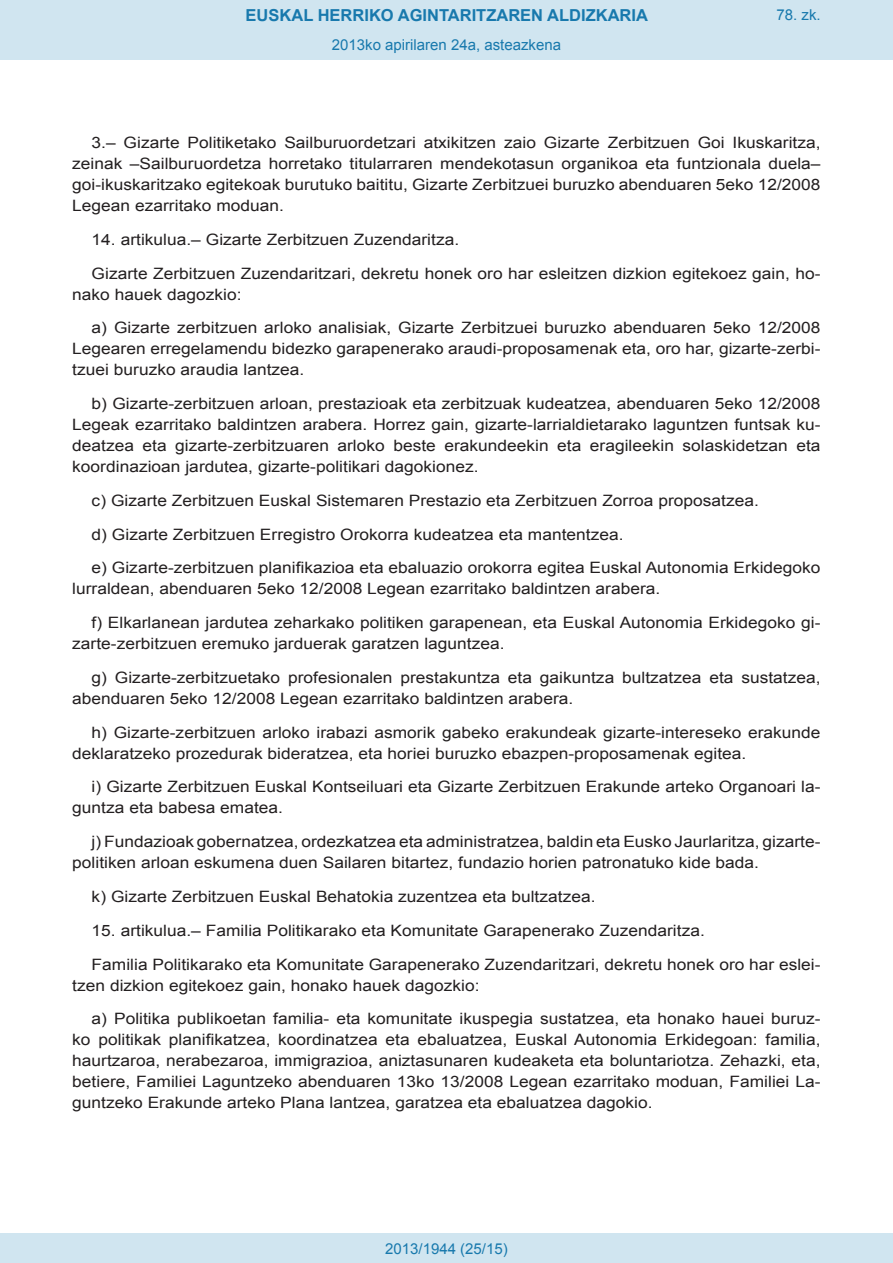
<style>
.page{position:relative;width:893px;height:1263px;background:#fff}
.page>*{position:absolute;margin:0;border:0;box-sizing:border-box;transform-origin:0 0}
.t1{font:700 16.5px "Arial";color:#1879ad}
.BOPVDetalle{font:15.6px/21px "Arial";color:#231f20;scale:1.11 1}
.Paginacion_Centro{font:15px "Arial";color:#1879ad}
</style>
<div class="page">
<div style="left:0;top:0;width:893px;height:60px;background:#d0e5f0"></div>
<div style="left:0;top:1233px;width:893px;height:30px;background:#d0e5f0"></div>
<p class="t1" style="left:246px;top:4px;width:404px">EUSKAL HERRIKO AGINTARITZAREN ALDIZKARIA</p>
<p class="Paginacion_Centro" style="left:332px;top:35px;width:231px">2013ko apirilaren 24a, asteazkena</p>
<p class="Paginacion_Centro" style="left:776px;top:5px;width:46px">78. zk.</p>
<p class="BOPVDetalle" style="left:72px;top:132px;width:676px;text-align:justify;text-indent:19px">3.– Gizarte Politiketako Sailburuordetzari atxikitzen zaio Gizarte Zerbitzuen Goi Ikuskaritza, zeinak –Sailburuordetza horretako titularraren mendekotasun organikoa eta funtzionala duela– goi-ikuskaritzako egitekoak burutuko baititu, Gizarte Zerbitzuei buruzko abenduaren 5eko 12/2008<br>Legean ezarritako moduan.</p>
<p class="BOPVDetalle" style="left:92px;top:229px;width:333px">14. artikulua.– Gizarte Zerbitzuen Zuzendaritza.</p>
<p class="BOPVDetalle" style="left:72px;top:263px;width:676px;text-indent:19px">Gizarte Zerbitzuen Zuzendaritzari, dekretu honek oro har esleitzen dizkion egitekoez gain, ho&shy;nako hauek dagozkio:</p>
<p class="BOPVDetalle" style="left:72px;top:318px;width:676px;text-align:justify;text-indent:19px">a) Gizarte zerbitzuen arloko analisiak, Gizarte Zerbitzuei buruzko abenduaren 5eko 12/2008<br>Legearen erregelamendu bidezko garapenerako araudi-proposamenak eta, oro har, gizarte-zerbi&shy;tzuei buruzko araudia lantzea.</p>
<p class="BOPVDetalle" style="left:72px;top:393px;width:676px;text-align:justify;text-indent:19px">b) Gizarte-zerbitzuen arloan, prestazioak eta zerbitzuak kudeatzea, abenduaren 5eko 12/2008<br>Legeak ezarritako baldintzen arabera. Horrez gain, gizarte-larrialdietarako laguntzen funtsak ku&shy;deatzea eta gizarte-zerbitzuaren arloko beste erakundeekin eta eragileekin solaskidetzan eta koordinazioan jardutea, gizarte-politikari dagokionez.</p>
<p class="BOPVDetalle" style="left:92px;top:490px;width:603px">c) Gizarte Zerbitzuen Euskal Sistemaren Prestazio eta Zerbitzuen Zorroa proposatzea.</p>
<p class="BOPVDetalle" style="left:92px;top:524px;width:481px">d) Gizarte Zerbitzuen Erregistro Orokorra kudeatzea eta mantentzea.</p>
<p class="BOPVDetalle" style="left:72px;top:558px;width:676px;text-indent:19px">e) Gizarte-zerbitzuen planifikazioa eta ebaluazio orokorra egitea Euskal Autonomia Erkidegoko lurraldean, abenduaren 5eko 12/2008 Legean ezarritako baldintzen arabera.</p>
<p class="BOPVDetalle" style="left:72px;top:612px;width:676px;text-indent:19px">f) Elkarlanean jardutea zeharkako politiken garapenean, eta Euskal Autonomia Erkidegoko gi&shy;zarte-zerbitzuen eremuko jarduerak garatzen laguntzea.</p>
<p class="BOPVDetalle" style="left:72px;top:667px;width:676px;text-indent:19px">g) Gizarte-zerbitzuetako profesionalen prestakuntza eta gaikuntza bultzatzea eta sustatzea, abenduaren 5eko 12/2008 Legean ezarritako baldintzen arabera.</p>
<p class="BOPVDetalle" style="left:72px;top:722px;width:676px;text-indent:19px">h) Gizarte-zerbitzuen arloko irabazi asmorik gabeko erakundeak gizarte-intereseko erakunde deklaratzeko prozedurak bideratzea, eta horiei buruzko ebazpen-proposamenak egitea.</p>
<p class="BOPVDetalle" style="left:72px;top:777px;width:676px;text-indent:19px">i) Gizarte Zerbitzuen Euskal Kontseiluari eta Gizarte Zerbitzuen Erakunde arteko Organoari la&shy;guntza eta babesa ematea.</p>
<p class="BOPVDetalle" style="left:72px;top:831px;width:676px;text-indent:19px">j) Fundazioak gobernatzea, ordezkatzea eta administratzea, baldin eta Eusko Jaurlaritza, gizarte&shy;politiken arloan eskumena duen Sailaren bitartez, fundazio horien patronatuko kide bada.</p>
<p class="BOPVDetalle" style="left:92px;top:886px;width:455px">k) Gizarte Zerbitzuen Euskal Behatokia zuzentzea eta bultzatzea.</p>
<p class="BOPVDetalle" style="left:92px;top:920px;width:554px">15. artikulua.– Familia Politikarako eta Komunitate Garapenerako Zuzendaritza.</p>
<p class="BOPVDetalle" style="left:72px;top:954px;width:676px;text-indent:19px">Familia Politikarako eta Komunitate Garapenerako Zuzendaritzari, dekretu honek oro har eslei&shy;tzen dizkion egitekoez gain, honako hauek dagozkio:</p>
<p class="BOPVDetalle" style="left:72px;top:1008px;width:676px;text-align:justify;text-indent:19px">a) Politika publikoetan familia- eta komunitate ikuspegia sustatzea, eta honako hauei buruz&shy;ko politikak planifikatzea, koordinatzea eta ebaluatzea, Euskal Autonomia Erkidegoan: familia, haurtzaroa, nerabezaroa, immigrazioa, aniztasunaren kudeaketa eta boluntariotza. Zehazki, eta, betiere, Familiei Laguntzeko abenduaren 13ko 13/2008 Legean ezarritako moduan, Familiei La&shy;guntzeko Erakunde arteko Plana lantzea, garatzea eta ebaluatzea dagokio.</p>
<p class="Paginacion_Centro" style="left:385px;top:1238px;width:124px">2013/1944 (25/15)</p>
</div>
